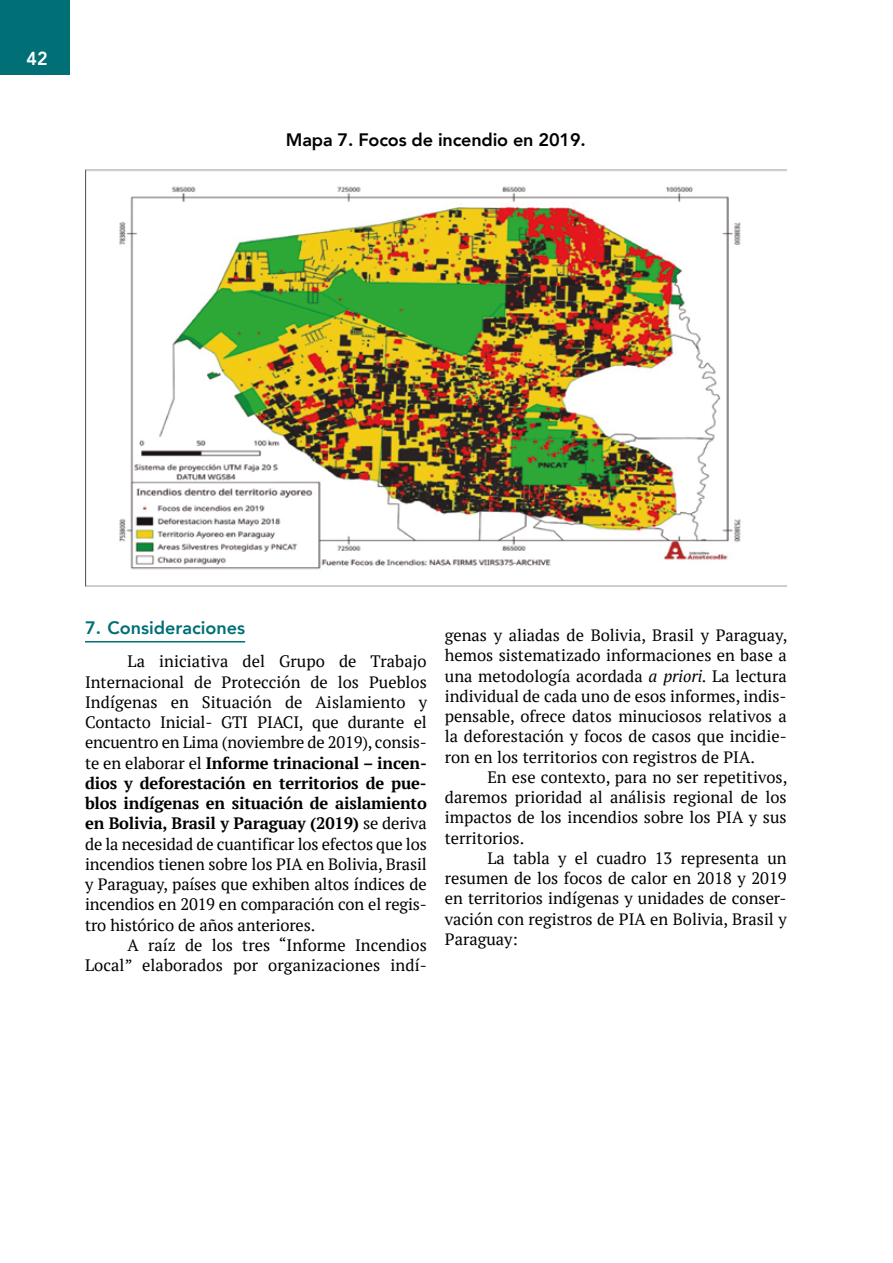
<style>
.page{position:relative;width:893px;height:1263px;background:#fff}
.page>*{position:absolute;margin:0;border:0;box-sizing:border-box;transform-origin:0 0}
.t1{font:800 18.75px "Avenir";color:#fff;scale:.95 1}
.t2{font:800 18px "Avenir";letter-spacing:-.01em;color:#000}
.t3{font:800 18px "Avenir";color:#006f76}
.t4{font:16.5px/20.2px "PT Serif";color:#000;text-align:justify}
.s1{font-weight:700}
.s2{font-style:italic}
</style>
<div class="page">
<div style="left:0;top:0;width:70px;height:74px;background:#006f76"></div>
<hr style="left:85px;top:641px;width:160px;height:1px;background:#006f76">
<img style="left:85px;top:169px;width:702px;height:418px">
<p class="t1" style="left:26px;top:44px;width:24px">42</p>
<p class="t2" style="left:286px;top:125px;width:301px">Mapa 7. Focos de incendio en 2019.</p>
<p class="t3" style="left:85px;top:614px;width:162px">7. Consideraciones</p>
<p class="t4" style="left:85px;top:651px;width:343px;text-indent:43px">La iniciativa del Grupo de Trabajo Internacional de Protección de los Pueblos Indígenas en Situación de Aislamiento y Contacto Inicial- GTI PIACI, que durante el encuentro en Lima (noviembre de 2019), consis&shy;te en elaborar el <span class="s1">Informe trinacional – incen&shy;dios y deforestación en territorios de pue&shy;blos indígenas en situación de aislamiento en Bolivia, Brasil y Paraguay (2019)</span> se deriva de la necesidad de cuantificar los efectos que los incendios tienen sobre los PIA en Bolivia, Brasil y Paraguay, países que exhiben altos índices de incendios en 2019 en comparación con el regis&shy;tro histórico de años anteriores.</p>
<p class="t4" style="left:85px;top:934px;width:343px;text-align:right">A raíz de los tres “Informe Incendios<br>Local” elaborados por organizaciones indí-</p>
<p class="t4" style="left:445px;top:625px;width:344px">genas y aliadas de Bolivia, Brasil y Paraguay, hemos sistematizado informaciones en base a una metodología acordada <span class="s2">a priori.</span> La lectura individual de cada uno de esos informes, indis&shy;pensable, ofrece datos minuciosos relativos a la deforestación y focos de casos que incidie&shy;ron en los territorios con registros de PIA.</p>
<p class="t4" style="left:445px;top:767px;width:344px;text-indent:43px">En ese contexto, para no ser repetitivos, daremos prioridad al análisis regional de los impactos de los incendios sobre los PIA y sus territorios.</p>
<p class="t4" style="left:445px;top:848px;width:343px;text-indent:43px">La tabla y el cuadro 13 representa un resumen de los focos de calor en 2018 y 2019 en territorios indígenas y unidades de conser&shy;vación con registros de PIA en Bolivia, Brasil y Paraguay:</p>
</div>
